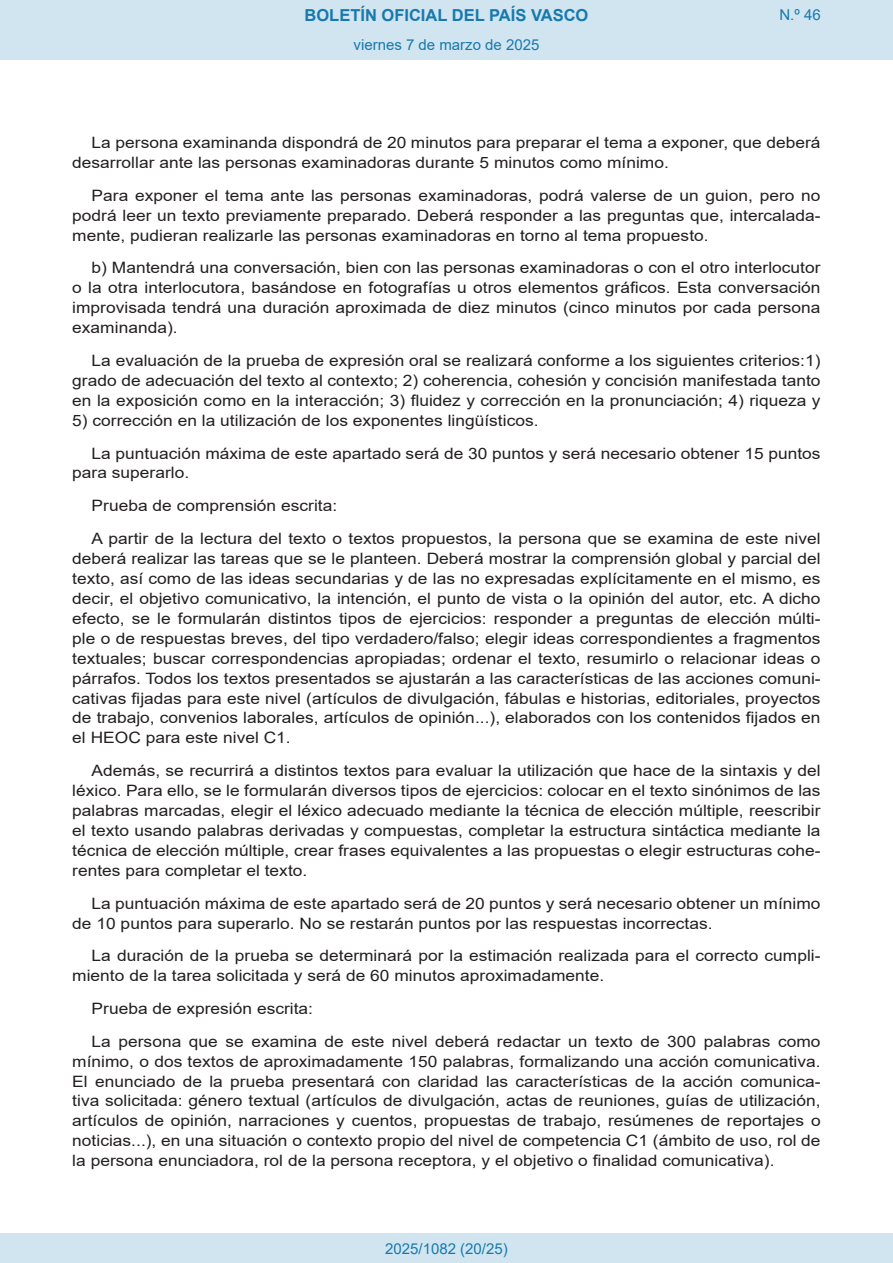
<style>
.page{position:relative;width:893px;height:1263px;background:#fff}
.page>*{position:absolute;margin:0;border:0;box-sizing:border-box;transform-origin:0 0}
.t1{font:700 16.5px "Arial";color:#1879ad}
.BOPVDetalle{font:15.6px/20px "Arial";color:#231f20;text-align:justify;scale:1.11 1}
.Paginacion_Centro{font:15px "Arial";color:#1879ad}
</style>
<div class="page">
<div style="left:0;top:0;width:893px;height:60px;background:#d0e5f0"></div>
<div style="left:0;top:1233px;width:893px;height:30px;background:#d0e5f0"></div>
<p class="t1" style="left:305px;top:3px;width:285px">BOLETÍN OFICIAL DEL PAÍS VASCO</p>
<p class="Paginacion_Centro" style="left:353px;top:35px;width:187px">viernes 7 de marzo de 2025</p>
<p class="Paginacion_Centro" style="left:779px;top:5px;width:43px">N.º 46</p>
<p class="BOPVDetalle" style="left:72px;top:133px;width:676px;text-indent:19px">La persona examinanda dispondrá de 20 minutos para preparar el tema a exponer, que deberá desarrollar ante las personas examinadoras durante 5 minutos como mínimo.</p>
<p class="BOPVDetalle" style="left:72px;top:185px;width:676px;text-indent:19px">Para exponer el tema ante las personas examinadoras, podrá valerse de un guion, pero no podrá leer un texto previamente preparado. Deberá responder a las preguntas que, intercalada&shy;mente, pudieran realizarle las personas examinadoras en torno al tema propuesto.</p>
<p class="BOPVDetalle" style="left:72px;top:258px;width:676px;text-indent:19px">b) Mantendrá una conversación, bien con las personas examinadoras o con el otro interlocutor o la otra interlocutora, basándose en fotografías u otros elementos gráficos. Esta conversación improvisada tendrá una duración aproximada de diez minutos (cinco minutos por cada persona examinanda).</p>
<p class="BOPVDetalle" style="left:72px;top:350px;width:676px;text-indent:19px">La evaluación de la prueba de expresión oral se realizará conforme a los siguientes criterios:1) grado de adecuación del texto al contexto; 2) coherencia, cohesión y concisión manifestada tanto en la exposición como en la interacción; 3) fluidez y corrección en la pronunciación; 4) riqueza y</p>
<p class="BOPVDetalle" style="left:72px;top:410px;width:422px">5) corrección en la utilización de los exponentes lingüísticos.</p>
<p class="BOPVDetalle" style="left:72px;top:443px;width:676px;text-indent:19px">La puntuación máxima de este apartado será de 30 puntos y será necesario obtener 15 puntos para superarlo.</p>
<p class="BOPVDetalle" style="left:92px;top:496px;width:223px">Prueba de comprensión escrita:</p>
<p class="BOPVDetalle" style="left:72px;top:528px;width:676px;text-indent:19px">A partir de la lectura del texto o textos propuestos, la persona que se examina de este nivel deberá realizar las tareas que se le planteen. Deberá mostrar la comprensión global y parcial del texto, así como de las ideas secundarias y de las no expresadas explícitamente en el mismo, es decir, el objetivo comunicativo, la intención, el punto de vista o la opinión del autor, etc. A dicho efecto, se le formularán distintos tipos de ejercicios: responder a preguntas de elección múlti&shy;ple o de respuestas breves, del tipo verdadero/falso; elegir ideas correspondientes a fragmentos textuales; buscar correspondencias apropiadas; ordenar el texto, resumirlo o relacionar ideas o párrafos. Todos los textos presentados se ajustarán a las características de las acciones comuni&shy;cativas fijadas para este nivel (artículos de divulgación, fábulas e historias, editoriales, proyectos de trabajo, convenios laborales, artículos de opinión...), elaborados con los contenidos fijados en el HEOC para este nivel C1.</p>
<p class="BOPVDetalle" style="left:72px;top:760px;width:676px;text-indent:19px">Además, se recurrirá a distintos textos para evaluar la utilización que hace de la sintaxis y del léxico. Para ello, se le formularán diversos tipos de ejercicios: colocar en el texto sinónimos de las palabras marcadas, elegir el léxico adecuado mediante la técnica de elección múltiple, reescribir el texto usando palabras derivadas y compuestas, completar la estructura sintáctica mediante la técnica de elección múltiple, crear frases equivalentes a las propuestas o elegir estructuras cohe&shy;rentes para completar el texto.</p>
<p class="BOPVDetalle" style="left:72px;top:893px;width:676px;text-indent:19px">La puntuación máxima de este apartado será de 20 puntos y será necesario obtener un mínimo de 10 puntos para superarlo. No se restarán puntos por las respuestas incorrectas.</p>
<p class="BOPVDetalle" style="left:72px;top:946px;width:676px;text-indent:19px">La duración de la prueba se determinará por la estimación realizada para el correcto cumpli&shy;miento de la tarea solicitada y será de 60 minutos aproximadamente.</p>
<p class="BOPVDetalle" style="left:92px;top:998px;width:201px">Prueba de expresión escrita:</p>
<p class="BOPVDetalle" style="left:72px;top:1031px;width:676px;text-indent:19px">La persona que se examina de este nivel deberá redactar un texto de 300 palabras como mínimo, o dos textos de aproximadamente 150 palabras, formalizando una acción comunicativa.<br>El enunciado de la prueba presentará con claridad las características de la acción comunica&shy;tiva solicitada: género textual (artículos de divulgación, actas de reuniones, guías de utilización, artículos de opinión, narraciones y cuentos, propuestas de trabajo, resúmenes de reportajes o noticias...), en una situación o contexto propio del nivel de competencia C1 (ámbito de uso, rol de la persona enunciadora, rol de la persona receptora, y el objetivo o finalidad comunicativa).</p>
<p class="Paginacion_Centro" style="left:385px;top:1238px;width:124px">2025/1082 (20/25)</p>
</div>
